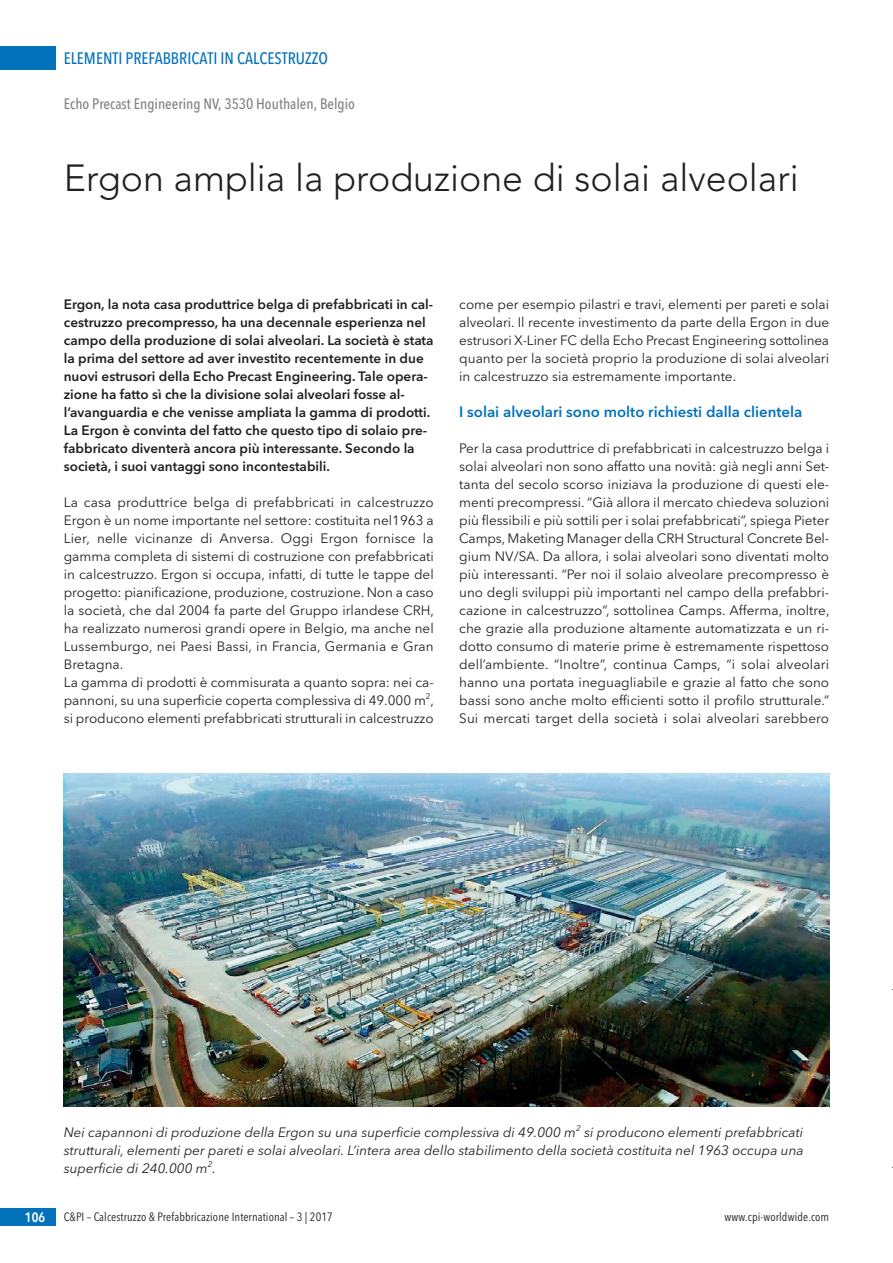
<style>
.page{position:relative;width:893px;height:1263px;background:#fff}
.page>*{position:absolute;margin:0;border:0;box-sizing:border-box;transform-origin:0 0}
.t1{font:300 37.5px "Avenir";color:#231f20}
.t2{font:500 16.5px "Avenir Next Condensed";color:#0372bb}
.t3{font:600 15px "Avenir Next";color:#0372bb}
.t4{font:500 15px "Avenir Next Condensed";color:#808285}
.t5{font:13.5px/18px "Avenir Next";color:#231f20;text-align:justify}
.t6{font:600 13.5px/18px "Avenir Next";color:#231f20}
.t7{font:italic 13.5px/18px "Avenir Next";color:#231f20;text-align:justify}
.t8{font:600 13.5px "Avenir Next Condensed";color:#fff}
.t9{font:12px "Avenir Next Condensed";letter-spacing:.01em;color:#231f20}
</style>
<div class="page">
<div style="left:0;top:47px;width:55px;height:23px;background:#0372bb"></div>
<div style="left:0;top:1208px;width:55px;height:18px;background:#0372bb"></div>
<img style="left:64px;top:773px;width:765px;height:334px">
<p class="t2" style="left:64px;top:51px;width:266px">ELEMENTI PREFABBRICATI IN CALCESTRUZZO</p>
<p class="t4" style="left:64px;top:97px;width:293px">Echo Precast Engineering NV, 3530 Houthalen, Belgio</p>
<h1 class="t1" style="left:64px;top:162px;width:737px">Ergon amplia la produzione di solai alveolari</h1>
<p class="t6" style="left:64px;top:296px;width:371px">Ergon, la nota casa produttrice belga di prefabbricati in cal&shy;cestruzzo precompresso, ha una decennale esperienza nel campo della produzione di solai alveolari. La società è stata la prima del settore ad aver investito recentemente in due nuovi estrusori della Echo Precast Engineering. Tale opera&shy;zione ha fatto sì che la divisione solai alveolari fosse al&shy;l’avanguardia e che venisse ampliata la gamma di prodotti.<br>La Ergon è convinta del fatto che questo tipo di solaio pre&shy;fabbricato diventerà ancora più interessante. Secondo la società, i suoi vantaggi sono incontestabili.</p>
<p class="t5" style="left:64px;top:494px;width:372px;text-align:left">La casa produttrice belga di prefabbricati in calcestruzzo Ergon è un nome importante nel settore: costituita nel1963 a Lier, nelle vicinanze di Anversa. Oggi Ergon fornisce la gamma completa di sistemi di costruzione con prefabbricati in calcestruzzo. Ergon si occupa, infatti, di tutte le tappe del progetto: pianificazione, produzione, costruzione. Non a caso la società, che dal 2004 fa parte del Gruppo irlandese CRH, ha realizzato numerosi grandi opere in Belgio, ma anche nel Lussemburgo, nei Paesi Bassi, in Francia, Germania e Gran Bretagna.<br>La gamma di prodotti è commisurata a quanto sopra: nei ca&shy;pannoni, su una superficie coperta complessiva di 49.000 m<sup>2</sup>, si producono elementi prefabbricati strutturali in calcestruzzo</p>
<p class="t5" style="left:459px;top:296px;width:371px">come per esempio pilastri e travi, elementi per pareti e solai alveolari. Il recente investimento da parte della Ergon in due estrusori X-Liner FC della Echo Precast Engineering sottolinea quanto per la società proprio la produzione di solai alveolari in calcestruzzo sia estremamente importante.</p>
<p class="t3" style="left:459px;top:405px;width:345px">I solai alveolari sono molto richiesti dalla clientela</p>
<p class="t5" style="left:459px;top:440px;width:372px">Per la casa produttrice di prefabbricati in calcestruzzo belga i solai alveolari non sono affatto una novità: già negli anni Set&shy;tanta del secolo scorso iniziava la produzione di questi ele&shy;menti precompressi. “Già allora il mercato chiedeva soluzioni più flessibili e più sottili per i solai prefabbricati”, spiega Pieter Camps, Maketing Manager della CRH Structural Concrete Bel&shy;gium NV/SA. Da allora, i solai alveolari sono diventati molto più interessanti. “Per noi il solaio alveolare precompresso è uno degli sviluppi più importanti nel campo della prefabbri&shy;cazione in calcestruzzo”, sottolinea Camps. Afferma, inoltre, che grazie alla produzione altamente automatizzata e un ri&shy;dotto consumo di materie prime è estremamente rispettoso dell’ambiente. “Inoltre”, continua Camps, “i solai alveolari hanno una portata ineguagliabile e grazie al fatto che sono bassi sono anche molto efficienti sotto il profilo strutturale.” Sui mercati target della società i solai alveolari sarebbero</p>
<p class="t7" style="left:64px;top:1124px;width:741px">Nei capannoni di produzione della Ergon su una superficie complessiva di 49.000 m<sup>2</sup> si producono elementi prefabbricati strutturali, elementi per pareti e solai alveolari. L’intera area dello stabilimento della società costituita nel 1963 occupa una superficie di 240.000 m<sup>2</sup>.</p>
<p class="t8" style="left:25px;top:1209px;width:22px">106</p>
<p class="t9" style="left:64px;top:1209px;width:271px">C&amp;PI – Calcestruzzo &amp; Prefabbricazione International – 3 | 2017</p>
<p class="t9" style="left:725px;top:1209px;width:106px">www.cpi-worldwide.com</p>
</div>
